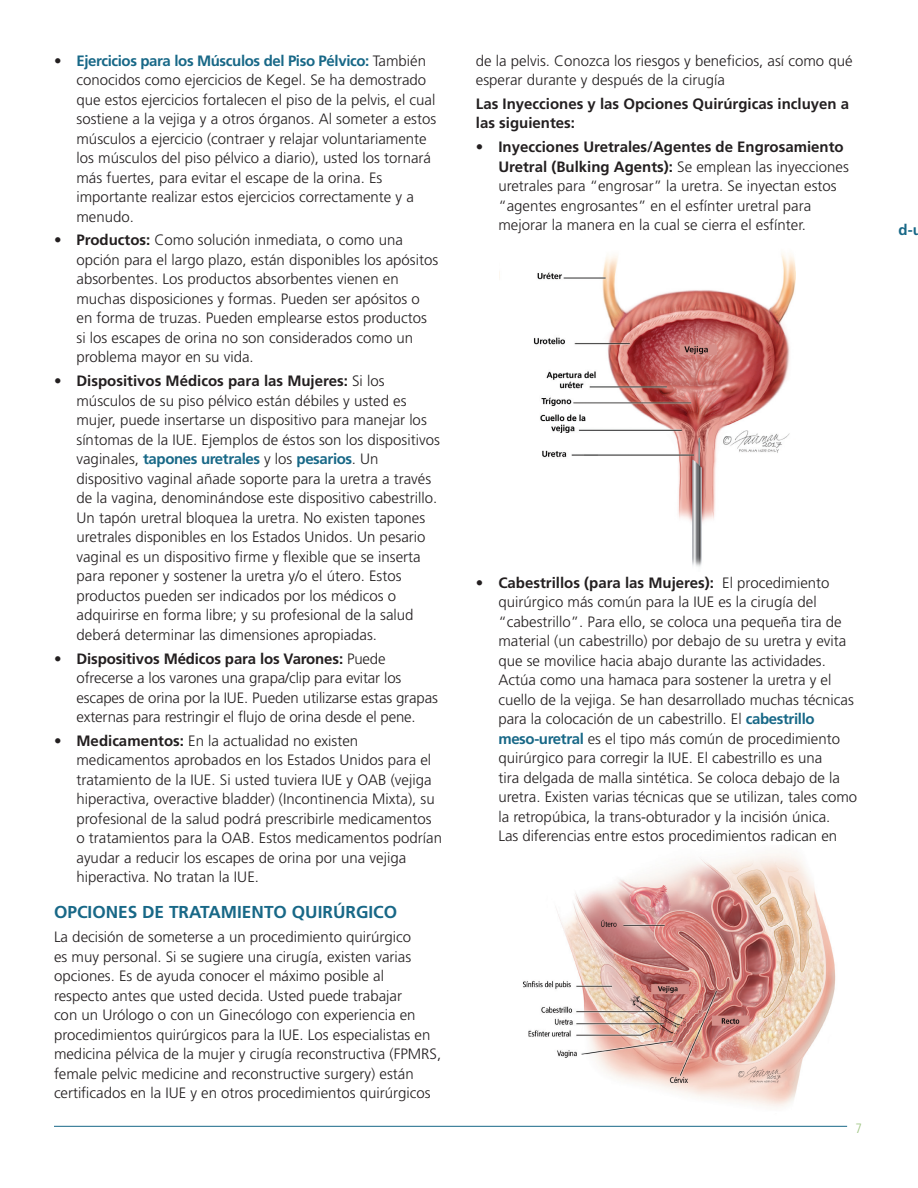
<style>
.page{position:relative;width:918px;height:1188px;background:#fff}
.page>*{position:absolute;margin:0;border:0;box-sizing:border-box;transform-origin:0 0}
.Subhead1{font:700 17.25px "Frutiger LT Pro";color:#186887}
.Tabs{font:300 15px/19.5px "Frutiger LT Pro";color:#231f20}
.Tabs-2{font:700 15px/19.5px "Frutiger LT Pro";color:#231f20}
.Tabs-3{font:700 15px "Frutiger LT Pro";color:#186887}
.t1{font:300 condensed 13.5px "Frutiger LT Pro";color:#9ec482}
.s1{font-weight:700;color:#186887}
.s2{font-weight:700}
</style>
<div class="page">
<hr style="left:54px;top:1126px;width:793px;height:1px;background:#186887">
<img style="left:523px;top:854px;width:313px;height:253px">
<img style="left:533px;top:253px;width:263px;height:314px">
<p class="Tabs" style="left:76px;top:51px;width:361px;text-indent:-22px">• <span class="s1">Ejercicios para los Músculos del Piso Pélvico:</span> También conocidos como ejercicios de Kegel. Se ha demostrado que estos ejercicios fortalecen el piso de la pelvis, el cual sostiene a la vejiga y a otros órganos. Al someter a estos músculos a ejercicio (contraer y relajar voluntariamente los músculos del piso pélvico a diario), usted los tornará más fuertes, para evitar el escape de la orina. Es importante realizar estos ejercicios correctamente y a menudo.</p>
<p class="Tabs" style="left:76px;top:231px;width:363px;text-indent:-22px"><span class="s2">• Productos:</span> Como solución inmediata, o como una opción para el largo plazo, están disponibles los apósitos absorbentes. Los productos absorbentes vienen en muchas disposiciones y formas. Pueden ser apósitos o en forma de truzas. Pueden emplearse estos productos si los escapes de orina no son considerados como un problema mayor en su vida.</p>
<p class="Tabs" style="left:76px;top:371px;width:365px;text-indent:-22px"><span class="s2">• Dispositivos Médicos para las Mujeres:</span> Si los músculos de su piso pélvico están débiles y usted es mujer, puede insertarse un dispositivo para manejar los síntomas de la IUE. Ejemplos de éstos son los dispositivos vaginales, <span class="s1">tapones uretrales</span> y los <span class="s1">pesarios</span>. Un dispositivo vaginal añade soporte para la uretra a través de la vagina, denominándose este dispositivo cabestrillo.<br>Un tapón uretral bloquea la uretra. No existen tapones uretrales disponibles en los Estados Unidos. Un pesario vaginal es un dispositivo firme y flexible que se inserta para reponer y sostener la uretra y/o el útero. Estos productos pueden ser indicados por los médicos o adquirirse en forma libre; y su profesional de la salud deberá determinar las dimensiones apropiadas.</p>
<p class="Tabs" style="left:76px;top:649px;width:363px;text-indent:-22px"><span class="s2">• Dispositivos Médicos para los Varones:</span> Puede ofrecerse a los varones una grapa/clip para evitar los escapes de orina por la IUE. Pueden utilizarse estas grapas externas para restringir el flujo de orina desde el pene.</p>
<p class="Tabs" style="left:76px;top:731px;width:367px;text-indent:-22px"><span class="s2">• Medicamentos:</span> En la actualidad no existen medicamentos aprobados en los Estados Unidos para el tratamiento de la IUE. Si usted tuviera IUE y OAB (vejiga hiperactiva, overactive bladder) (Incontinencia Mixta), su profesional de la salud podrá prescribirle medicamentos o tratamientos para la OAB. Estos medicamentos podrían ayudar a reducir los escapes de orina por una vejiga hiperactiva. No tratan la IUE.</p>
<p class="Subhead1" style="left:54px;top:902px;width:345px">OPCIONES DE TRATAMIENTO QUIRÚRGICO</p>
<p class="Tabs" style="left:54px;top:927px;width:389px">La decisión de someterse a un procedimiento quirúrgico<br>es muy personal. Si se sugiere una cirugía, existen varias opciones. Es de ayuda conocer el máximo posible al respecto antes que usted decida. Usted puede trabajar<br>con un Urólogo o con un Ginecólogo con experiencia en procedimientos quirúrgicos para la IUE. Los especialistas en medicina pélvica de la mujer y cirugía reconstructiva (FPMRS, female pelvic medicine and reconstructive surgery) están certificados en la IUE y en otros procedimientos quirúrgicos</p>
<p class="Tabs" style="left:476px;top:51px;width:378px">de la pelvis. Conozca los riesgos y beneficios, así como qué esperar durante y después de la cirugía</p>
<p class="Tabs-2" style="left:476px;top:94px;width:375px">Las Inyecciones y las Opciones Quirúrgicas incluyen a las siguientes:</p>
<p class="Tabs" style="left:498px;top:137px;width:352px;text-indent:-22px">• <span class="s2">Inyecciones Uretrales/Agentes de Engrosamiento Uretral (Bulking Agents):</span> Se emplean las inyecciones uretrales para “engrosar” la uretra. Se inyectan estos “agentes engrosantes” en el esfínter uretral para mejorar la manera en la cual se cierra el esfínter.</p>
<p class="Tabs" style="left:498px;top:573px;width:360px;text-indent:-22px">• <span class="s2">Cabestrillos (para las Mujeres):</span> El procedimiento quirúrgico más común para la IUE es la cirugía del “cabestrillo”. Para ello, se coloca una pequeña tira de material (un cabestrillo) por debajo de su uretra y evita que se movilice hacia abajo durante las actividades.<br>Actúa como una hamaca para sostener la uretra y el cuello de la vejiga. Se han desarrollado muchas técnicas para la colocación de un cabestrillo. El <span class="s1">cabestrillo meso-uretral</span> es el tipo más común de procedimiento quirúrgico para corregir la IUE. El cabestrillo es una<br>tira delgada de malla sintética. Se coloca debajo de la uretra. Existen varias técnicas que se utilizan, tales como la retropúbica, la trans-obturador y la incisión única.<br>Las diferencias entre estos procedimientos radican en</p>
<p class="t1" style="left:856px;top:1120px;width:8px">7</p>
<p class="Tabs-3" style="left:899px;top:221px;width:25px">d-u</p>
</div>
